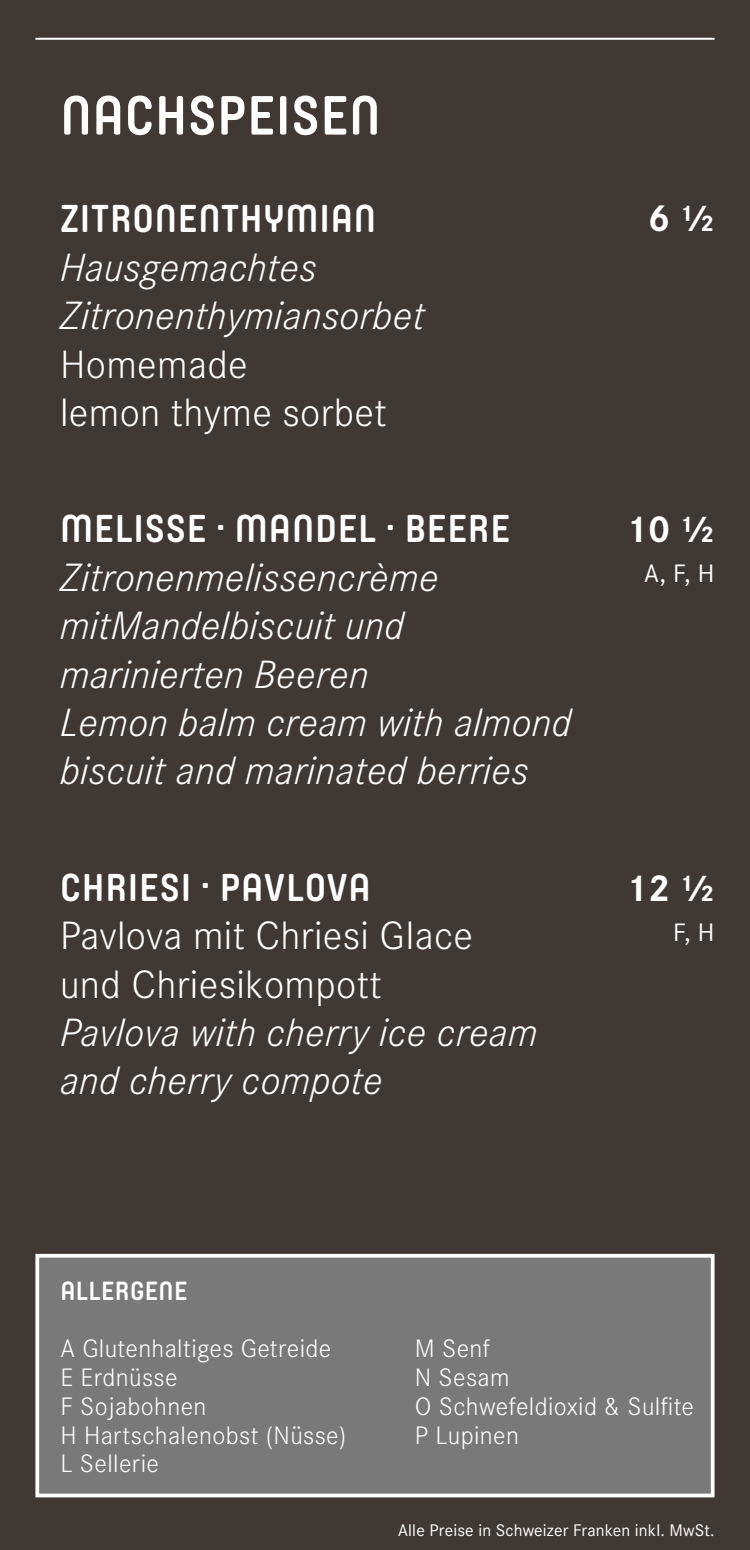
<style>
.page{position:relative;width:750px;height:1550px;background:#403835}
.page>*{position:absolute;margin:0;border:0;box-sizing:border-box;transform-origin:0 0}
.Titel___Kategorie{font:700 55px "Yummo";letter-spacing:.01em;color:#fff}
.Text{font:italic 300 38.75px/48.5px "Corporate SBQ";letter-spacing:.01em;color:#fff}
.Text-2{font:300 38.75px "Corporate SBQ";letter-spacing:.01em;color:#fff}
.Text-3{font:700 38.75px "Yummo";letter-spacing:.02em;color:#fff}
.Titel___Gerichte{font:700 38.75px "Yummo";letter-spacing:.02em;color:#fff}
.Preise{font:700 38.75px "Corporate S";color:#fff}
.hyperlink{font:700 38.75px "Corporate S";color:#fff}
.Allergene{font:300 26.25px "Corporate S";letter-spacing:.015em;color:#fff}
.Allergene-2{font:700 26.25px "Yummo";letter-spacing:.015em;color:#fff}
.hyperlink-2{font:26.25px "Corporate S";color:#fff}
.t1{font:17.5px "Corporate S";letter-spacing:.01em;color:#fff}
</style>
<div class="page">
<hr style="left:35px;top:38px;width:680px;height:2px;background:#fff">
<div style="left:37px;top:1256px;width:676px;height:240px;background:#797979"></div>
<div style="left:35px;top:1254px;width:680px;height:243px;border:4px solid #fff"></div>
<p class="Titel___Kategorie" style="left:60px;top:65px;width:322px">NACHSPEISEN</p>
<p class="Titel___Gerichte" style="left:60px;top:183px;width:318px">ZITRONENTHYMIAN</p>
<p class="Text" style="left:60px;top:243px;width:258px">Hausgemachtes</p>
<p class="Text" style="left:60px;top:291px;width:366px">Zitronenthymiansorbet</p>
<p class="Text-2" style="left:60px;top:342px;width:189px">Homemade</p>
<p class="Text-2" style="left:60px;top:390px;width:328px">lemon thyme sorbet</p>
<p class="Text-3" style="left:60px;top:493px;width:451px">MELISSE . MANDEL . BEERE</p>
<p class="Text" style="left:60px;top:553px;width:380px">Zitronenmelissencrème mitMandelbiscuit und marinierten Beeren</p>
<p class="Text" style="left:60px;top:698px;width:513px">Lemon balm cream with almond biscuit and marinated berries</p>
<p class="Text-3" style="left:60px;top:852px;width:312px">CHRIESI . PAVLOVA</p>
<p class="Text-2" style="left:60px;top:913px;width:415px">Pavlova mit Chriesi Glace</p>
<p class="Text-2" style="left:60px;top:962px;width:323px">und Chriesikompott</p>
<p class="Text" style="left:60px;top:1008px;width:479px">Pavlova with cherry ice cream</p>
<p class="Text" style="left:60px;top:1057px;width:324px">and cherry compote</p>
<p class="hyperlink" style="left:648px;top:191px;width:68px">6 1/2</p>
<p class="Preise" style="left:626px;top:503px;width:90px">10 1/2</p>
<p class="hyperlink-2" style="left:644px;top:556px;width:72px">A, F, H</p>
<p class="Preise" style="left:626px;top:861px;width:90px">12 1/2</p>
<p class="hyperlink-2" style="left:673px;top:915px;width:43px">F, H</p>
<p class="Allergene-2" style="left:60px;top:1267px;width:128px">ALLERGENE</p>
<p class="Allergene" style="left:60px;top:1332px;width:272px">A Glutenhaltiges Getreide</p>
<p class="Allergene" style="left:415px;top:1332px;width:77px">M Senf</p>
<p class="Allergene" style="left:60px;top:1360px;width:119px">E Erdnüsse</p>
<p class="Allergene" style="left:415px;top:1360px;width:96px">N Sesam</p>
<p class="Allergene" style="left:60px;top:1389px;width:148px">F Sojabohnen</p>
<p class="Allergene" style="left:415px;top:1389px;width:281px">O Schwefeldioxid &amp; Sulfite</p>
<p class="Allergene" style="left:60px;top:1418px;width:287px">H Hartschalenobst (Nüsse)</p>
<p class="Allergene" style="left:415px;top:1418px;width:106px">P Lupinen</p>
<p class="Allergene" style="left:60px;top:1447px;width:100px">L Sellerie</p>
<p class="t1" style="left:398px;top:1519px;width:318px">Alle Preise in Schweizer Franken inkl. MwSt.</p>
</div>
